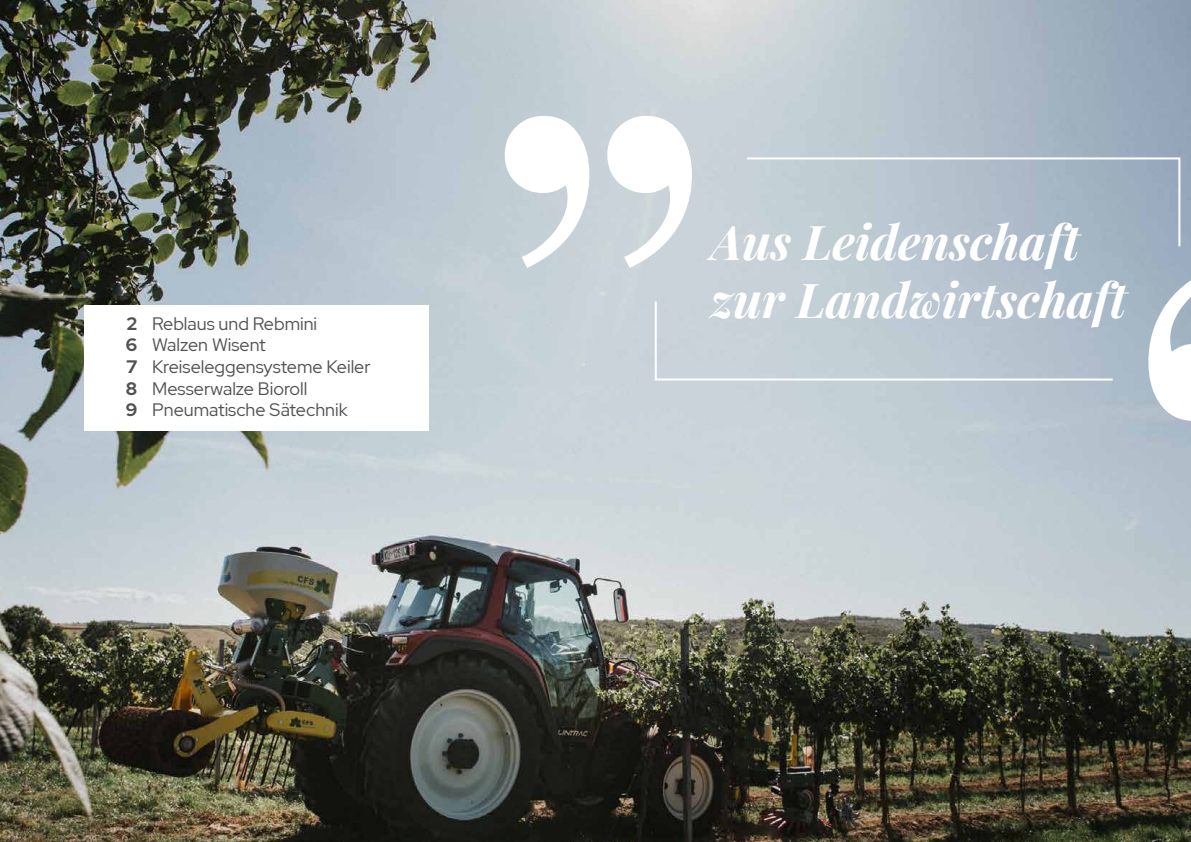
<style>
.page{position:relative;width:1191px;height:842px;background:#fff}
.page>*{position:absolute;margin:0;border:0;box-sizing:border-box;transform-origin:0 0}
.t1{font:italic 700 48px/57.6px "Playfair Display";color:#fff}
.t2{font:18px/21.6px "Red Hat Display";color:#4f524f}
.t3{font:700 18px/21.6px "Red Hat Display";color:#4f524f;text-align:justify}
</style>
<div class="page">
<img style="left:0;top:0;width:1191px;height:842px">
<svg style="left:505px;top:116px;width:187px;height:152px"></svg>
<svg style="left:1148px;top:269px;width:43px;height:152px"></svg>
<svg style="left:654px;top:300px;width:460px;height:81px;background:#c0cbd4"></svg>
<svg style="left:745px;top:156px;width:436px;height:92px;background:#b3c1cc"></svg>
<div style="left:84px;top:305px;width:344px;height:126px;background:#fff"></div>
<p class="t3" style="left:126px;top:312px;width:13px">2<br>6<br>7<br>8<br>9</p>
<p class="t2" style="left:152px;top:312px;width:220px">Reblaus und Rebmini<br>Walzen Wisent<br>Kreiseleggensysteme Keiler<br>Messerwalze Bioroll<br>Pneumatische Sätechnik</p>
<h1 class="t1" style="left:711px;top:209px;width:417px">Aus Leidenschaft zur Landwirtschaft</h1>
</div>
